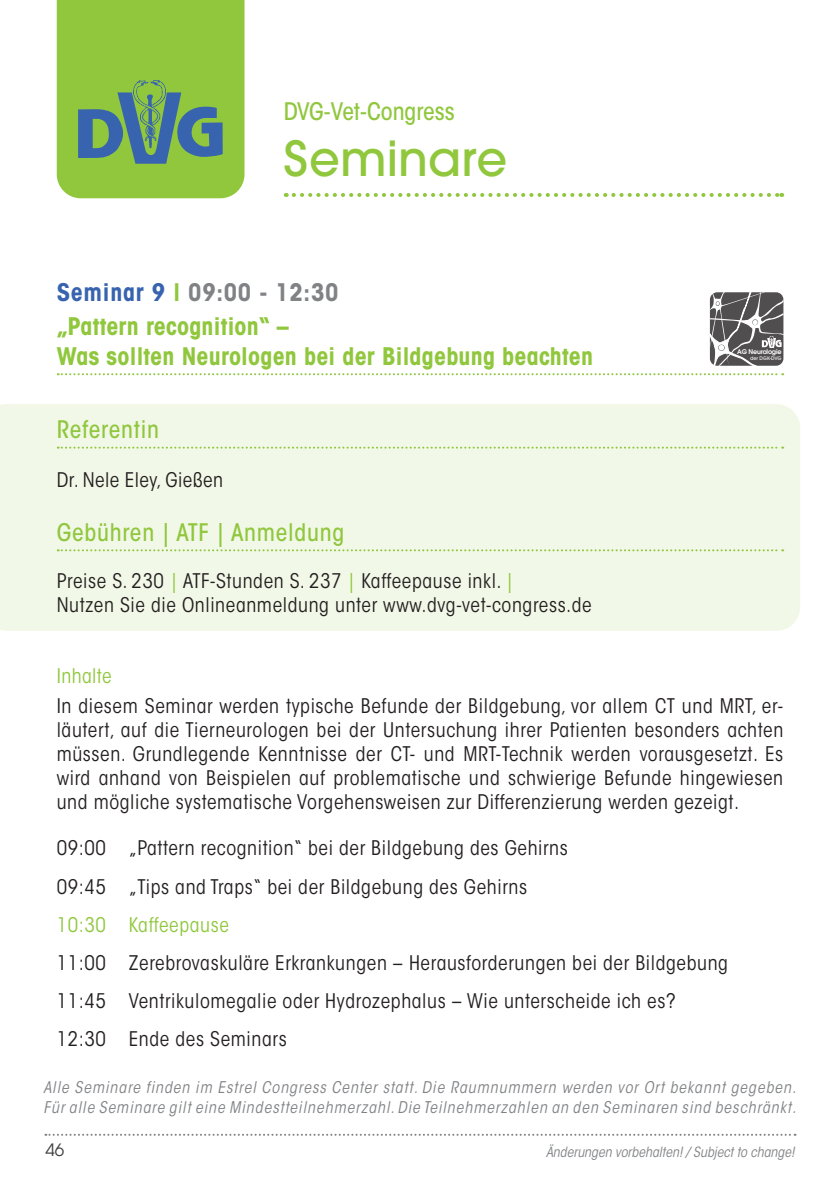
<style>
.page{position:relative;width:840px;height:1191px;background:#fff}
.page>*{position:absolute;margin:0;border:0;box-sizing:border-box;transform-origin:0 0}
.t1{font:500 48px "ITC Avant Garde Std";color:#90c73d}
.t2{font:700 condensed 24px/33.6px "ITC Avant Garde Std";letter-spacing:.01em;color:#90c73d}
.t3{font:500 condensed 24px "ITC Avant Garde Std";letter-spacing:.03em;color:#90c73d}
.t4{font:500 condensed 24px "ITC Avant Garde Std";color:#90c73d}
.t5{font:condensed 20px/24px "ITC Avant Garde Std";letter-spacing:.03em;color:#231f20}
.t6{font:condensed 20px "ITC Avant Garde Std";letter-spacing:.025em;color:#90c73d}
.t7{font:17px "ITC Avant Garde Std";color:#3e3e3f}
.t8{font:italic condensed 16px/20px "ITC Avant Garde Std";letter-spacing:.06em;color:#808285}
.t9{font:italic condensed 14px "ITC Avant Garde Std";color:#808285}
.t10{font:600 6.4px "ITC Avant Garde Std";letter-spacing:-.025em;color:#fff}
.t11{font:500 4.8px "ITC Avant Garde Std";color:#fff}
.s1{color:#3863af}
.s2{color:#808285}
.s3{color:#90c73d}
</style>
<div class="page">
<svg style="left:45px;top:1133px;width:750px;height:2px"></svg>
<svg style="left:293px;top:193px;width:488px;height:4px"></svg>
<svg style="left:57px;top:0;width:187px;height:198px;background:#83b84f"></svg>
<svg style="left:709px;top:292px;width:73px;height:73px;background:#767375"></svg>
<img style="left:759px;top:335px;width:22px;height:14px">
<div style="left:0;top:404px;width:799px;height:227px;background:#f2f8e8"></div>
<svg style="left:58px;top:373px;width:724px;height:2px"></svg>
<svg style="left:58px;top:446px;width:724px;height:2px"></svg>
<svg style="left:58px;top:549px;width:724px;height:2px"></svg>
<p class="t4" style="left:283px;top:96px;width:172px">DVG-Vet-Congress</p>
<h1 class="t1" style="left:283px;top:128px;width:225px">Seminare</h1>
<p class="t2" style="left:57px;top:275px;width:283px"><span class="s1">Seminar 9</span> l <span class="s2">09:00 - 12:30 </span>„Pattern recognition“ –</p>
<p class="t2" style="left:57px;top:339px;width:537px">Was sollten Neurologen bei der Bildgebung beachten</p>
<p class="t3" style="left:57px;top:415px;width:104px">Referentin</p>
<p class="t5" style="left:57px;top:468px;width:168px">Dr. Nele Eley, Gießen</p>
<p class="t3" style="left:57px;top:517px;width:289px">Gebühren | ATF | Anmeldung</p>
<p class="t5" style="left:57px;top:568px;width:536px">Preise S. 230 <span class="s3">|</span> ATF-Stunden S. 237 <span class="s3">|</span> Kaffeepause inkl. <span class="s3">|<br></span>Nutzen Sie die Onlineanmeldung unter www.dvg-vet-congress.de</p>
<p class="t10" style="left:736px;top:347px;width:46px">AG Neurologie</p>
<p class="t11" style="left:749px;top:355px;width:33px">der DGK-DVG</p>
<p class="t6" style="left:57px;top:663px;width:56px">Inhalte</p>
<p class="t5" style="left:57px;top:693px;width:727px;text-align:justify">In diesem Seminar werden typische Befunde der Bildgebung, vor allem CT und MRT, er&shy;läutert, auf die Tierneurologen bei der Untersuchung ihrer Patienten besonders achten müssen. Grundlegende Kenntnisse der CT- und MRT-Technik werden vorausgesetzt. Es wird anhand von Beispielen auf problematische und schwierige Befunde hingewiesen und mögliche systematische Vorgehensweisen zur Differenzierung werden gezeigt.</p>
<p class="t5" style="left:57px;top:829px;width:512px;line-height:38.2px">09:00 „Pattern recognition“ bei der Bildgebung des Gehirns<br>09:45 „Tips and Traps“ bei der Bildgebung des Gehirns</p>
<p class="t6" style="left:57px;top:912px;width:174px">10:30 Kaffeepause</p>
<p class="t5" style="left:57px;top:943px;width:672px;line-height:38.2px">11:00 Zerebrovaskuläre Erkrankungen – Herausforderungen bei der Bildgebung<br>11:45 Ventrikulomegalie oder Hydrozephalus – Wie unterscheide ich es?<br>12:30 Ende des Seminars</p>
<p class="t8" style="left:43px;top:1078px;width:753px">Alle Seminare finden im Estrel Congress Center statt. Die Raumnummern werden vor Ort bekannt gegeben.<br>Für alle Seminare gilt eine Mindestteilnehmerzahl. Die Teilnehmerzahlen an den Seminaren sind beschränkt.</p>
<p class="t7" style="left:45px;top:1139px;width:20px">46</p>
<p class="t9" style="left:545px;top:1143px;width:250px">Änderungen vorbehalten! / Subject to change!</p>
</div>
